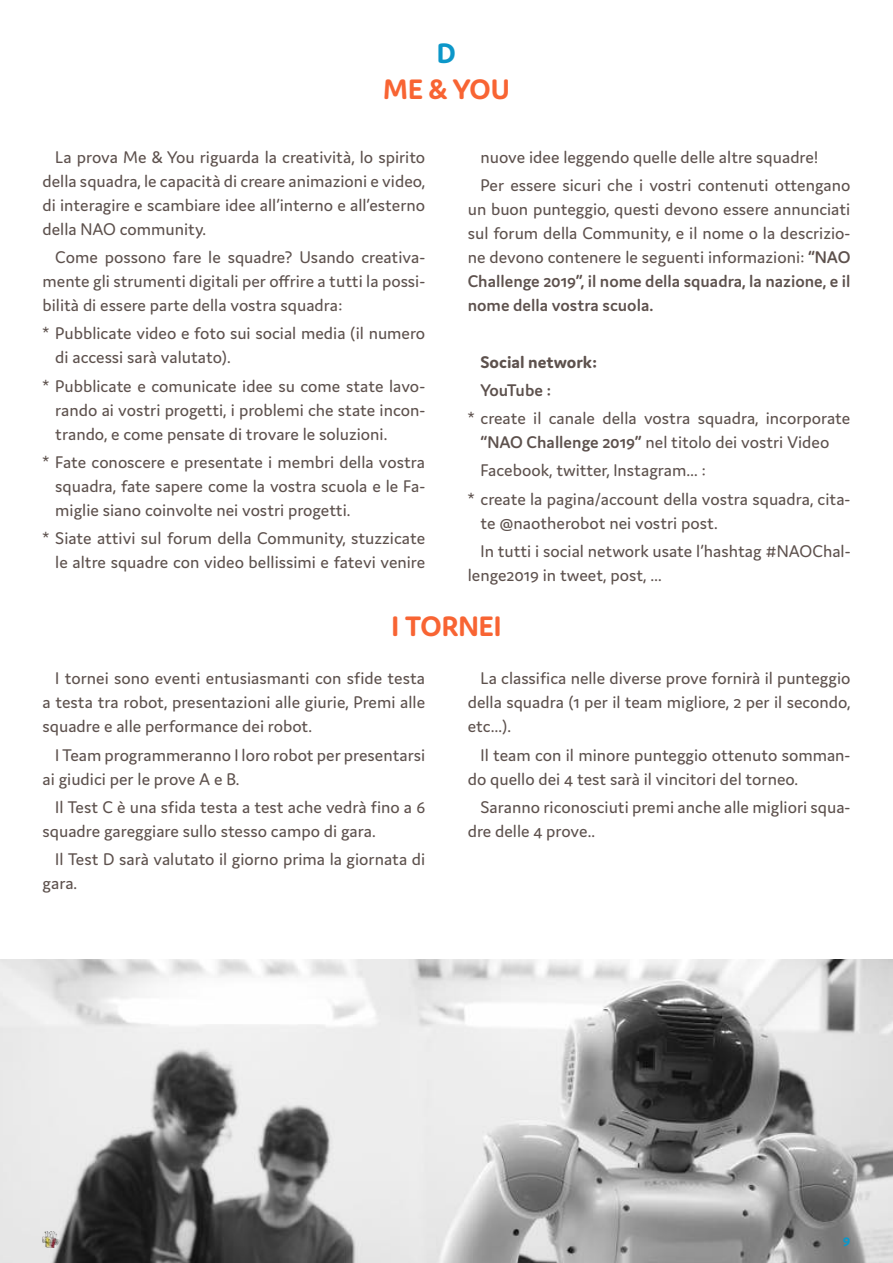
<style>
.page{position:relative;width:893px;height:1263px;background:#fff}
.page>*{position:absolute;margin:0;border:0;box-sizing:border-box;transform-origin:0 0}
.t1{font:700 30px "Domus";color:#f86433}
.t2{font:700 30px "Domus";color:#0c97c9}
.t3{font:18px/24px "Domus";color:#5d514d}
.t4{font:700 18px "Domus";color:#5d514d}
.t5{font:600 18px "Domus";letter-spacing:-.035em;color:#5d514d}
.t6{font:700 15px "Domus";color:#0c97c9}
.s1{font-weight:600}
</style>
<div class="page">
<img style="left:0;top:959px;width:893px;height:304px">
<img style="left:43px;top:1231px;width:17px;height:17px">
<h1 class="t2" style="left:437px;top:36px;width:21px">D</h1>
<h1 class="t1" style="left:383px;top:72px;width:128px">ME &amp; YOU</h1>
<p class="t3" style="left:480px;top:143px;width:371px;line-height:28.2px">nuove idee leggendo quelle delle altre squadre!<br>Per essere sicuri che i vostri contenuti ottengano</p>
<p class="t3" style="left:468px;top:197px;width:384px;text-align:justify">un buon punteggio, questi devono essere annunciati sul forum della Community, e il nome o la descrizio&shy;ne devono contenere le seguenti informazioni: <span class="s1">“NAO Challenge 2019”, il nome della squadra, la nazione, e il nome della vostra scuola.</span></p>
<p class="t3" style="left:43px;top:145px;width:384px;text-align:justify;text-indent:13px">La prova Me &amp; You riguarda la creatività, lo spirito della squadra, le capacità di creare animazioni e video, di interagire e scambiare idee all’interno e all’esterno della NAO community.</p>
<p class="t3" style="left:43px;top:245px;width:384px;text-align:justify;text-indent:13px">Come possono fare le squadre? Usando creativa&shy;mente gli strumenti digitali per offrire a tutti la possi&shy;bilità di essere parte della vostra squadra:</p>
<p class="t3" style="left:55px;top:321px;width:371px;text-indent:-13px">* Pubblicate video e foto sui social media (il numero di accessi sarà valutato).</p>
<p class="t3" style="left:55px;top:373px;width:371px;text-align:justify;text-indent:-13px">* Pubblicate e comunicate idee su come state lavo&shy;rando ai vostri progetti, i problemi che state incon&shy;trando, e come pensate di trovare le soluzioni.</p>
<p class="t3" style="left:55px;top:450px;width:371px;text-align:justify;text-indent:-13px">* Fate conoscere e presentate i membri della vostra squadra, fate sapere come la vostra scuola e le Fa&shy;miglie siano coinvolte nei vostri progetti.</p>
<p class="t3" style="left:43px;top:526px;width:384px;text-align:right">* Siate attivi sul forum della Community, stuzzicate le altre squadre con video bellissimi e fatevi venire</p>
<p class="t4" style="left:480px;top:352px;width:118px">Social network:</p>
<p class="t5" style="left:480px;top:380px;width:73px">YouTube :</p>
<p class="t3" style="left:468px;top:406px;width:384px;text-align:center">* create il canale della vostra squadra, incorporate <span class="s1">“NAO Challenge 2019”</span> nel titolo dei vostri Video</p>
<p class="t3" style="left:468px;top:456px;width:384px;line-height:28.2px;text-indent:13px">Facebook, twitter, Instagram… :<br>* create la pagina/account della vostra squadra, cita-</p>
<p class="t3" style="left:480px;top:508px;width:371px;line-height:28.2px">te @naotherobot nei vostri post.<br>In tutti i social network usate l’hashtag #NAOChal-</p>
<p class="t3" style="left:468px;top:563px;width:195px">lenge2019 in tweet, post, …</p>
<h1 class="t1" style="left:392px;top:610px;width:111px">I TORNEI</h1>
<p class="t3" style="left:43px;top:666px;width:384px;text-align:justify;text-indent:13px">I tornei sono eventi entusiasmanti con sfide testa a testa tra robot, presentazioni alle giurie, Premi alle squadre e alle performance dei robot.</p>
<p class="t3" style="left:43px;top:742px;width:384px;text-indent:13px">I Team programmeranno I loro robot per presentarsi ai giudici per le prove A e B.</p>
<p class="t3" style="left:43px;top:795px;width:384px;text-indent:13px">Il Test C è una sfida testa a test ache vedrà fino a 6 squadre gareggiare sullo stesso campo di gara.</p>
<p class="t3" style="left:43px;top:847px;width:384px;text-indent:13px">Il Test D sarà valutato il giorno prima la giornata di gara.</p>
<p class="t3" style="left:468px;top:666px;width:384px;text-align:justify;text-indent:13px">La classifica nelle diverse prove fornirà il punteggio della squadra (1 per il team migliore, 2 per il secondo, etc…).</p>
<p class="t3" style="left:468px;top:742px;width:384px;text-indent:13px">Il team con il minore punteggio ottenuto somman&shy;do quello dei 4 test sarà il vincitori del torneo.</p>
<p class="t3" style="left:468px;top:795px;width:384px;text-indent:13px">Saranno riconosciuti premi anche alle migliori squa&shy;dre delle 4 prove..</p>
<p class="t6" style="left:843px;top:1231px;width:9px">9</p>
</div>
